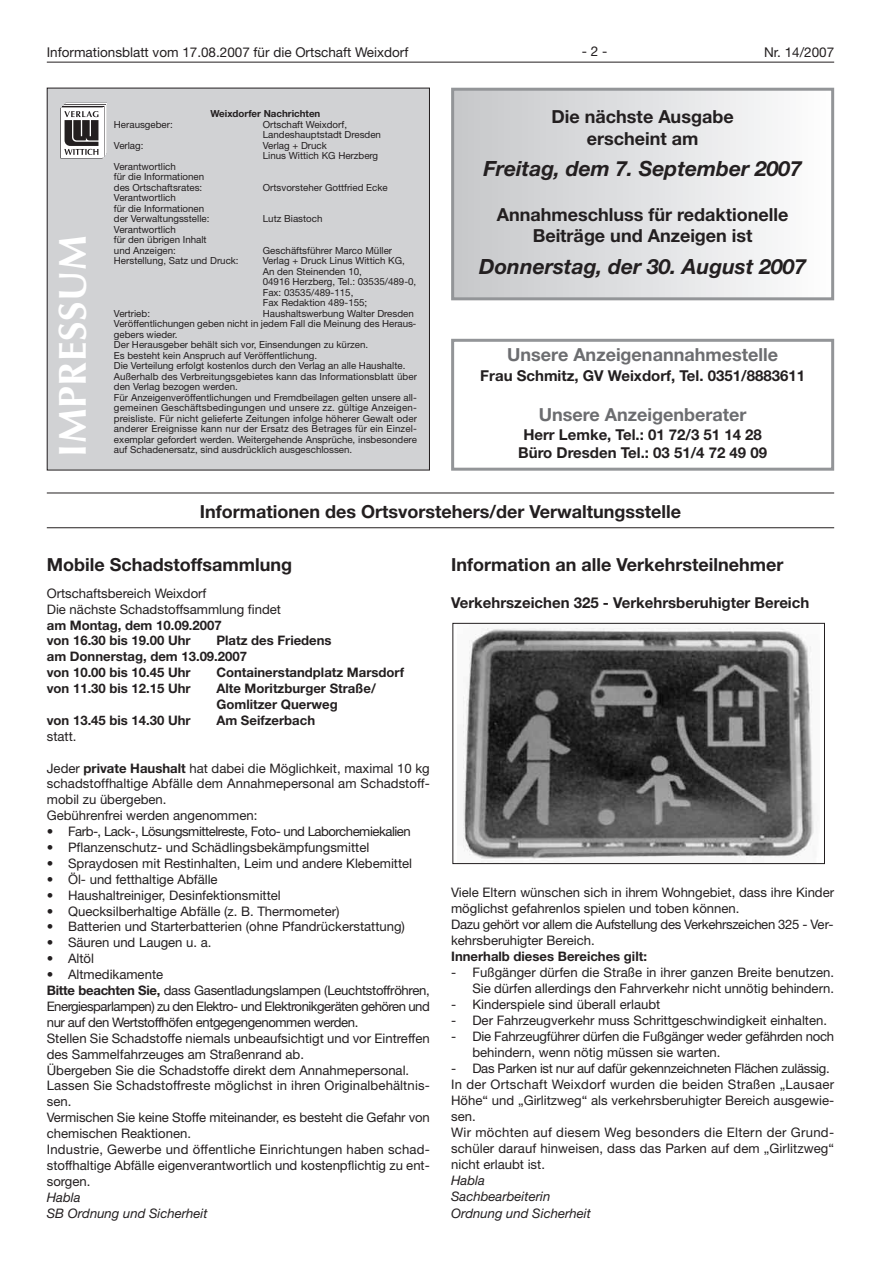
<style>
.page{position:relative;width:881px;height:1263px;background:#fff}
.page>*{position:absolute;margin:0;border:0;box-sizing:border-box;transform-origin:0 0}
.t1{font:700 39px "Optima";letter-spacing:.015em;color:#fff}
.t2{font:italic 700 21px "Helvetica Neue LT";color:#231f20}
.t3{font:700 18px/21.6px "Helvetica Neue LT";color:#231f20;text-align:center}
.t4{font:700 18px "Helvetica Neue LT";color:#6c6d70}
.t5{font:700 15px/18px "Helvetica Neue LT";color:#231f20;text-align:center}
.t6{font:13.5px "Helvetica Neue LT";color:#231f20}
.t7{font:13.2px/15.9px "Helvetica Neue LT";color:#231f20}
.t8{font:700 13.2px/15.9px "Helvetica Neue LT";color:#231f20}
.t9{font:italic 13.2px/16.4px "Helvetica Neue LT";color:#231f20}
.t10{font:13.2px "Helvetica Neue LT";letter-spacing:-.035em;color:#231f20}
.t11{font:9.75px/10.5px "Helvetica Neue LT";color:#231f20}
.t12{font:700 9.75px "Helvetica Neue LT";color:#231f20}
.s1{font-weight:700}
</style>
<div class="page">
<hr style="left:47px;top:62px;width:786px;height:1px;background:#231f20">
<hr style="left:47px;top:493px;width:786px;height:1px;background:#231f20">
<hr style="left:47px;top:527px;width:786px;height:1px;background:#231f20">
<div style="left:47px;top:88px;width:382px;height:382px;background:#d1d2d4"></div>
<svg style="left:60px;top:103px;width:46px;height:56px;background:#a09f9f"></svg>
<div style="left:451px;top:339px;width:382px;height:132px;border:3px solid #939598"></div>
<div style="left:454px;top:91px;width:376px;height:206px;background:linear-gradient(to right,#c6c7c9,#fdfdfd)"></div>
<div style="left:451px;top:88px;width:382px;height:212px;border:3px solid #939598"></div>
<img style="left:463px;top:628px;width:351px;height:234px">
<div style="left:452px;top:623px;width:372px;height:241px;border:1px solid #231f20"></div>
<p class="t6" style="left:47px;top:47px;width:363px">Informationsblatt vom 17.08.2007 für die Ortschaft Weixdorf</p>
<p class="t6" style="left:581px;top:47px;width:27px">-2-</p>
<p class="t6" style="left:763px;top:47px;width:71px">Nr. 14/2007</p>
<h1 class="t1" style="left:56px;top:457px;width:223px;rotate:-90deg">IMPRESSUM</h1>
<p class="t12" style="left:210px;top:110px;width:111px">Weixdorfer Nachrichten</p>
<p class="t11" style="left:114px;top:120px;width:60px">Herausgeber:</p>
<p class="t11" style="left:263px;top:120px;width:120px">Ortschaft Weixdorf,<br>Landeshauptstadt Dresden</p>
<p class="t11" style="left:114px;top:141px;width:31px">Verlag:</p>
<p class="t11" style="left:263px;top:141px;width:117px">Verlag + Druck<br>Linus Wittich KG Herzberg</p>
<p class="t11" style="left:114px;top:162px;width:92px">Verantwortlich<br>für die Informationen des Ortschaftsrates:</p>
<p class="t11" style="left:263px;top:183px;width:126px">Ortsvorsteher Gottfried Ecke</p>
<p class="t11" style="left:114px;top:193px;width:97px">Verantwortlich<br>für die Informationen der Verwaltungsstelle:</p>
<p class="t11" style="left:263px;top:214px;width:61px">Lutz Biastoch</p>
<p class="t11" style="left:114px;top:225px;width:94px">Verantwortlich<br>für den übrigen Inhalt und Anzeigen:</p>
<p class="t11" style="left:263px;top:246px;width:131px">Geschäftsführer Marco Müller</p>
<p class="t11" style="left:114px;top:256px;width:126px">Herstellung, Satz und Druck:</p>
<p class="t11" style="left:263px;top:256px;width:155px">Verlag + Druck Linus Wittich KG,<br>An den Steinenden 10,<br>04916 Herzberg, Tel.: 03535/489-0,<br>Fax: 03535/489-115,<br>Fax Redaktion 489-155;</p>
<p class="t11" style="left:114px;top:309px;width:38px">Vertrieb:</p>
<p class="t11" style="left:114px;top:309px;width:304px;text-indent:149px">Haushaltswerbung Walter Dresden Veröffentlichungen geben nicht in jedem Fall die Meinung des Heraus&shy;gebers wieder.<br>Der Herausgeber behält sich vor, Einsendungen zu kürzen.<br>Es besteht kein Anspruch auf Veröffentlichung.<br>Die Verteilung erfolgt kostenlos durch den Verlag an alle Haushalte.<br>Außerhalb des Verbreitungsgebietes kann das Informationsblatt über den Verlag bezogen werden.<br>Für Anzeigenveröffentlichungen und Fremdbeilagen gelten unsere all&shy;gemeinen Geschäftsbedingungen und unsere zz. gültige Anzeigen&shy;preisliste. Für nicht gelieferte Zeitungen infolge höherer Gewalt oder anderer Ereignisse kann nur der Ersatz des Betrages für ein Einzel&shy;exemplar gefordert werden. Weitergehende Ansprüche, insbesondere</p>
<p class="t11" style="left:114px;top:445px;width:240px">auf Schadenersatz, sind ausdrücklich ausgeschlossen.</p>
<h3 class="t3" style="left:551px;top:108px;width:183px">Die nächste Ausgabe erscheint am</h3>
<h2 class="t2" style="left:483px;top:161px;width:320px">Freitag, dem 7. September 2007</h2>
<h3 class="t3" style="left:496px;top:205px;width:293px">Annahmeschluss für redaktionelle<br>Beiträge und Anzeigen ist</h3>
<h2 class="t2" style="left:479px;top:259px;width:328px">Donnerstag, der 30. August 2007</h2>
<h3 class="t4" style="left:507px;top:348px;width:272px">Unsere Anzeigenannahmestelle</h3>
<p class="t5" style="left:480px;top:368px;width:326px">Frau Schmitz, GV Weixdorf, Tel. 0351/8883611</p>
<h3 class="t4" style="left:538px;top:408px;width:209px">Unsere Anzeigenberater</h3>
<p class="t5" style="left:518px;top:427px;width:250px">Herr Lemke, Tel.: 01 72/3 51 14 28<br>Büro Dresden Tel.: 03 51/4 72 49 09</p>
<h3 class="t3" style="left:200px;top:502px;width:482px">Informationen des Ortsvorstehers/der Verwaltungsstelle</h3>
<h3 class="t3" style="left:47px;top:555px;width:247px">Mobile Schadstoffsammlung</h3>
<p class="t7" style="left:47px;top:586px;width:235px">Ortschaftsbereich Weixdorf<br>Die nächste Schadstoffsammlung findet</p>
<p class="t8" style="left:47px;top:618px;width:176px">am Montag, dem 10.09.2007 von 16.30 bis 19.00 Uhr</p>
<p class="t8" style="left:47px;top:634px;width:286px;text-indent:169px">Platz des Friedens am Donnerstag, dem 13.09.2007<br>von 10.00 bis 10.45 Uhr</p>
<p class="t8" style="left:216px;top:666px;width:189px">Containerstandplatz Marsdorf</p>
<p class="t8" style="left:47px;top:682px;width:145px">von 11.30 bis 12.15 Uhr</p>
<p class="t8" style="left:216px;top:682px;width:161px">Alte Moritzburger Straße/<br>Gomlitzer Querweg</p>
<p class="t8" style="left:47px;top:713px;width:145px">von 13.45 bis 14.30 Uhr</p>
<p class="t8" style="left:216px;top:713px;width:100px">Am Seifzerbach</p>
<p class="t7" style="left:47px;top:729px;width:31px">statt.</p>
<p class="t7" style="left:47px;top:761px;width:384px">Jeder <span class="s1">private Haushalt</span> hat dabei die Möglichkeit, maximal 10 kg schadstoffhaltige Abfälle dem Annahmepersonal am Schadstoff&shy;mobil zu übergeben.<br>Gebührenfrei werden angenommen:</p>
<p class="t10" style="left:47px;top:827px;width:365px">• Farb-, Lack-, Lösungsmittelreste, Foto- und Laborchemiekalien</p>
<p class="t7" style="left:47px;top:841px;width:324px">• Pflanzenschutz- und Schädlingsbekämpfungsmittel</p>
<p class="t7" style="left:47px;top:856px;width:367px">• Spraydosen mit Restinhalten, Leim und andere Klebemittel</p>
<p class="t7" style="left:47px;top:872px;width:172px">• Öl- und fetthaltige Abfälle</p>
<p class="t7" style="left:47px;top:888px;width:235px">• Haushaltreiniger, Desinfektionsmittel</p>
<p class="t7" style="left:47px;top:904px;width:294px">• Quecksilberhaltige Abfälle (z. B. Thermometer)</p>
<p class="t7" style="left:47px;top:920px;width:359px">• Batterien und Starterbatterien (ohne Pfandrückerstattung)</p>
<p class="t7" style="left:47px;top:936px;width:166px">• Säuren und Laugen u. a.</p>
<p class="t7" style="left:47px;top:952px;width:49px">• Altöl</p>
<p class="t7" style="left:47px;top:968px;width:384px">• Altmedikamente<br><span class="s1">Bitte beachten Sie,</span> dass Gasentladungslampen (Leuchtstoffröhren, Energiesparlampen) zu den Elektro- und Elektronikgeräten gehören und nur auf den Wertstoffhöfen entgegengenommen werden.<br>Stellen Sie Schadstoffe niemals unbeaufsichtigt und vor Eintreffen des Sammelfahrzeuges am Straßenrand ab.<br>Übergeben Sie die Schadstoffe direkt dem Annahmepersonal.<br>Lassen Sie Schadstoffreste möglichst in ihren Originalbehältnis&shy;sen.<br>Vermischen Sie keine Stoffe miteinander, es besteht die Gefahr von chemischen Reaktionen.<br>Industrie, Gewerbe und öffentliche Einrichtungen haben schad&shy;stoffhaltige Abfälle eigenverantwortlich und kostenpflichtig zu ent&shy;sorgen.</p>
<p class="t9" style="left:47px;top:1190px;width:162px">Habla<br>SB Ordnung und Sicherheit</p>
<h3 class="t3" style="left:451px;top:555px;width:333px">Information an alle Verkehrsteilnehmer</h3>
<p class="t5" style="left:451px;top:595px;width:359px">Verkehrszeichen 325 - Verkehrsberuhigter Bereich</p>
<p class="t7" style="left:451px;top:885px;width:384px">Viele Eltern wünschen sich in ihrem Wohngebiet, dass ihre Kinder möglichst gefahrenlos spielen und toben können.<br>Dazu gehört vor allem die Aufstellung des Verkehrszeichen 325 - Ver&shy;kehrsberuhigter Bereich.</p>
<p class="t8" style="left:451px;top:949px;width:197px">Innerhalb dieses Bereiches gilt:</p>
<p class="t7" style="left:451px;top:965px;width:384px;text-align:right">- Fußgänger dürfen die Straße in ihrer ganzen Breite benutzen.<br>Sie dürfen allerdings den Fahrverkehr nicht unnötig behindern.</p>
<p class="t7" style="left:451px;top:997px;width:211px">- Kinderspiele sind überall erlaubt</p>
<p class="t7" style="left:451px;top:1013px;width:377px">- Der Fahrzeugverkehr muss Schrittgeschwindigkeit einhalten.</p>
<p class="t7" style="left:472px;top:1029px;width:363px;text-indent:-21px">- Die Fahrzeugführer dürfen die Fußgänger weder gefährden noch behindern, wenn nötig müssen sie warten.</p>
<p class="t7" style="left:451px;top:1061px;width:384px">- Das Parken ist nur auf dafür gekennzeichneten Flächen zulässig.<br>In der Ortschaft Weixdorf wurden die beiden Straßen „Lausaer Höhe“ und „Girlitzweg“ als verkehrsberuhigter Bereich ausgewie&shy;sen.<br>Wir möchten auf diesem Weg besonders die Eltern der Grund&shy;schüler darauf hinweisen, dass das Parken auf dem „Girlitzweg“ nicht erlaubt ist.</p>
<p class="t9" style="left:451px;top:1173px;width:141px">Habla<br>Sachbearbeiterin<br>Ordnung und Sicherheit</p>
</div>
